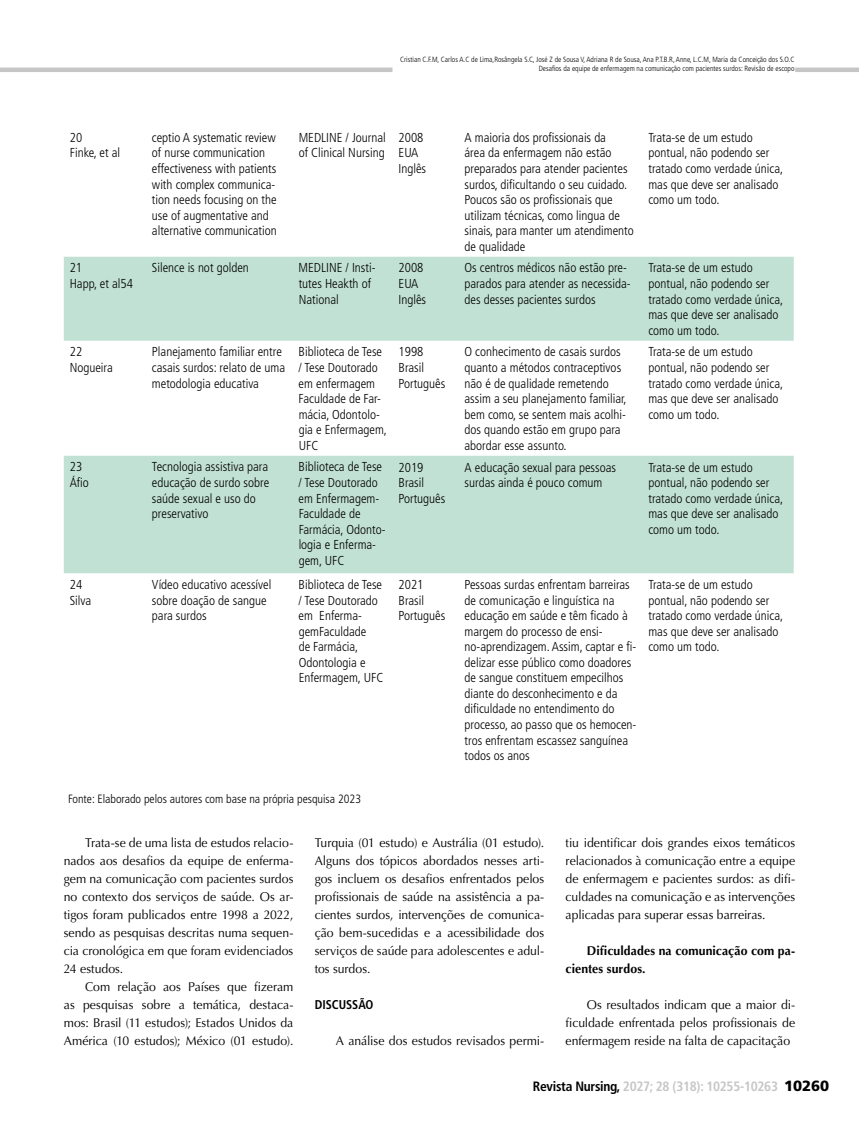
<style>
.page{position:relative;width:859px;height:1132px;background:#fff}
.page>*{position:absolute;margin:0;border:0;box-sizing:border-box;transform-origin:0 0}
.t1{font:700 condensed 13.5px "Frutiger LT Std";letter-spacing:-.02em;color:#c6c6c6}
.t2{font:300 condensed 12.9px/15.6px "Frutiger LT Std";color:#000}
.t3{font:12.75px/18px "Optima LT Std";color:#000;text-align:justify;scale:.96 1}
.t4{font:700 12.75px/18px "Optima LT Std";letter-spacing:.01em;color:#000;scale:.96 1}
.t5{font:700 condensed 12.75px "Frutiger LT Std";color:#000;scale:.96 1}
.t6{font:300 condensed 12px "Frutiger LT Std";color:#000}
.t7{font:300 condensed 7.5px/9px "Frutiger LT Std";color:#000;text-align:right}
.s1{color:#000}
.s2{font-weight:900;font-stretch:normal;font-size:14.85px;color:#000}
</style>
<div class="page">
<hr style="left:0;top:68px;width:392px;height:4px;background:#c6c6c6">
<hr style="left:795px;top:68px;width:64px;height:4px;background:#c6c6c6">
<svg style="left:64px;top:257px;width:730px;height:316px;fill:#c2e1d5"></svg>
<p class="t7" style="left:400px;top:55px;width:396px">Cristian C.F.M, Carlos A.C de Lima,Rosângela S.C, José Z de Sousa V, Adriana R de Sousa, Ana P.T.B.R, Anne, L.C.M, Maria da Conceição dos S.O.C<br>Desafios da equipe de enfermagem na comunicação com pacientes surdos: Revisão de escopo</p>
<p class="t2" style="left:70px;top:130px;width:52px">20<br>Finke, et al</p>
<p class="t2" style="left:152px;top:130px;width:126px">ceptio A systematic review of nurse communication effectiveness with patients with complex communica&shy;tion needs focusing on the use of augmentative and alternative communication</p>
<p class="t2" style="left:299px;top:130px;width:89px">MEDLINE / Journal of Clinical Nursing</p>
<p class="t2" style="left:399px;top:130px;width:29px">2008<br>EUA<br>Inglês</p>
<p class="t2" style="left:464px;top:130px;width:171px">A maioria dos profissionais da<br>área da enfermagem não estão preparados para atender pacientes surdos, dificultando o seu cuidado.<br>Poucos são os profissionais que utilizam técnicas, como lingua de sinais, para manter um atendimento de qualidade</p>
<p class="t2" style="left:648px;top:130px;width:136px">Trata-se de um estudo pontual, não podendo ser tratado como verdade única, mas que deve ser analisado como um todo.</p>
<p class="t2" style="left:70px;top:260px;width:65px">21<br>Happ, et al54</p>
<p class="t2" style="left:152px;top:260px;width:98px">Silence is not golden</p>
<p class="t2" style="left:299px;top:260px;width:78px">MEDLINE / Insti&shy;tutes Heakth of<br>National</p>
<p class="t2" style="left:399px;top:260px;width:29px">2008<br>EUA<br>Inglês</p>
<p class="t2" style="left:464px;top:260px;width:168px">Os centros médicos não estão pre&shy;parados para atender as necessida&shy;des desses pacientes surdos</p>
<p class="t2" style="left:648px;top:260px;width:136px">Trata-se de um estudo pontual, não podendo ser tratado como verdade única, mas que deve ser analisado como um todo.</p>
<p class="t2" style="left:70px;top:344px;width:44px">22<br>Nogueira</p>
<p class="t2" style="left:152px;top:344px;width:135px">Planejamento familiar entre casais surdos: relato de uma metodologia educativa</p>
<p class="t2" style="left:299px;top:344px;width:90px">Biblioteca de Tese / Tese Doutorado em enfermagem<br>Faculdade de Far&shy;mácia, Odontolo&shy;gia e Enfermagem,<br>UFC</p>
<p class="t2" style="left:399px;top:344px;width:48px">1998<br>Brasil<br>Português</p>
<p class="t2" style="left:464px;top:344px;width:164px">O conhecimento de casais surdos quanto a métodos contraceptivos não é de qualidade remetendo assim a seu planejamento familiar, bem como, se sentem mais acolhi&shy;dos quando estão em grupo para abordar esse assunto.</p>
<p class="t2" style="left:648px;top:344px;width:136px">Trata-se de um estudo pontual, não podendo ser tratado como verdade única, mas que deve ser analisado como um todo.</p>
<p class="t2" style="left:70px;top:459px;width:21px">23<br>Áfio</p>
<p class="t2" style="left:152px;top:459px;width:119px">Tecnologia assistiva para educação de surdo sobre saúde sexual e uso do preservativo</p>
<p class="t2" style="left:299px;top:459px;width:88px">Biblioteca de Tese / Tese Doutorado em Enfermagem-<br>Faculdade de<br>Farmácia, Odonto&shy;logia e Enferma&shy;gem, UFC</p>
<p class="t2" style="left:399px;top:459px;width:48px">2019<br>Brasil<br>Português</p>
<p class="t2" style="left:464px;top:459px;width:153px">A educação sexual para pessoas surdas ainda é pouco comum</p>
<p class="t2" style="left:648px;top:459px;width:136px">Trata-se de um estudo pontual, não podendo ser tratado como verdade única, mas que deve ser analisado como um todo.</p>
<p class="t2" style="left:70px;top:576px;width:23px">24<br>Silva</p>
<p class="t2" style="left:152px;top:576px;width:121px">Vídeo educativo acessível sobre doação de sangue para surdos</p>
<p class="t2" style="left:299px;top:576px;width:86px">Biblioteca de Tese / Tese Doutorado em Enferma&shy;gemFaculdade<br>de Farmácia,<br>Odontologia e<br>Enfermagem, UFC</p>
<p class="t2" style="left:399px;top:576px;width:48px">2021<br>Brasil<br>Português</p>
<p class="t2" style="left:464px;top:576px;width:173px">Pessoas surdas enfrentam barreiras de comunicação e linguística na educação em saúde e têm ficado à margem do processo de ensi&shy;no-aprendizagem. Assim, captar e fi&shy;delizar esse público como doadores de sangue constituem empecilhos diante do desconhecimento e da dificuldade no entendimento do processo, ao passo que os hemocen&shy;tros enfrentam escassez sanguínea todos os anos</p>
<p class="t2" style="left:648px;top:576px;width:136px">Trata-se de um estudo pontual, não podendo ser tratado como verdade única, mas que deve ser analisado como um todo.</p>
<p class="t6" style="left:68px;top:792px;width:295px">Fonte: Elaborado pelos autores com base na própria pesquisa 2023</p>
<p class="t3" style="left:64px;top:833px;width:241px;text-indent:21px">Trata-se de uma lista de estudos relacio&shy;nados aos desafios da equipe de enferma&shy;gem na comunicação com pacientes surdos no contexto dos serviços de saúde. Os ar&shy;tigos foram publicados entre 1998 a 2022, sendo as pesquisas descritas numa sequen&shy;cia cronológica em que foram evidenciados 24 estudos.</p>
<p class="t3" style="left:64px;top:977px;width:241px;text-indent:21px">Com relação aos Países que fizeram as pesquisas sobre a temática, destaca&shy;mos: Brasil (11 estudos); Estados Unidos da América (10 estudos); México (01 estudo).</p>
<p class="t3" style="left:566px;top:833px;width:241px">tiu identificar dois grandes eixos temáticos relacionados à comunicação entre a equipe de enfermagem e pacientes surdos: as difi&shy;culdades na comunicação e as intervenções aplicadas para superar essas barreiras.</p>
<p class="t4" style="left:566px;top:941px;width:241px;text-indent:21px">Dificuldades na comunicação com pa&shy;cientes surdos.</p>
<p class="t3" style="left:566px;top:995px;width:241px;text-indent:21px">Os resultados indicam que a maior di&shy;ficuldade enfrentada pelos profissionais de enfermagem reside na falta de capacitação</p>
<p class="t3" style="left:315px;top:833px;width:241px">Turquia (01 estudo) e Austrália (01 estudo).<br>Alguns dos tópicos abordados nesses arti&shy;gos incluem os desafios enfrentados pelos profissionais de saúde na assistência a pa&shy;cientes surdos, intervenções de comunica&shy;ção bem-sucedidas e a acessibilidade dos serviços de saúde para adolescentes e adul&shy;tos surdos.</p>
<p class="t5" style="left:315px;top:996px;width:63px">DISCUSSÃO</p>
<p class="t3" style="left:336px;top:1031px;width:219px">A análise dos estudos revisados permi-</p>
<p class="t1" style="left:533px;top:1077px;width:298px"><span class="s1">Revista Nursing,</span> 2027; 28 (318): 10255-10263 <span class="s2">10260</span></p>
</div>
